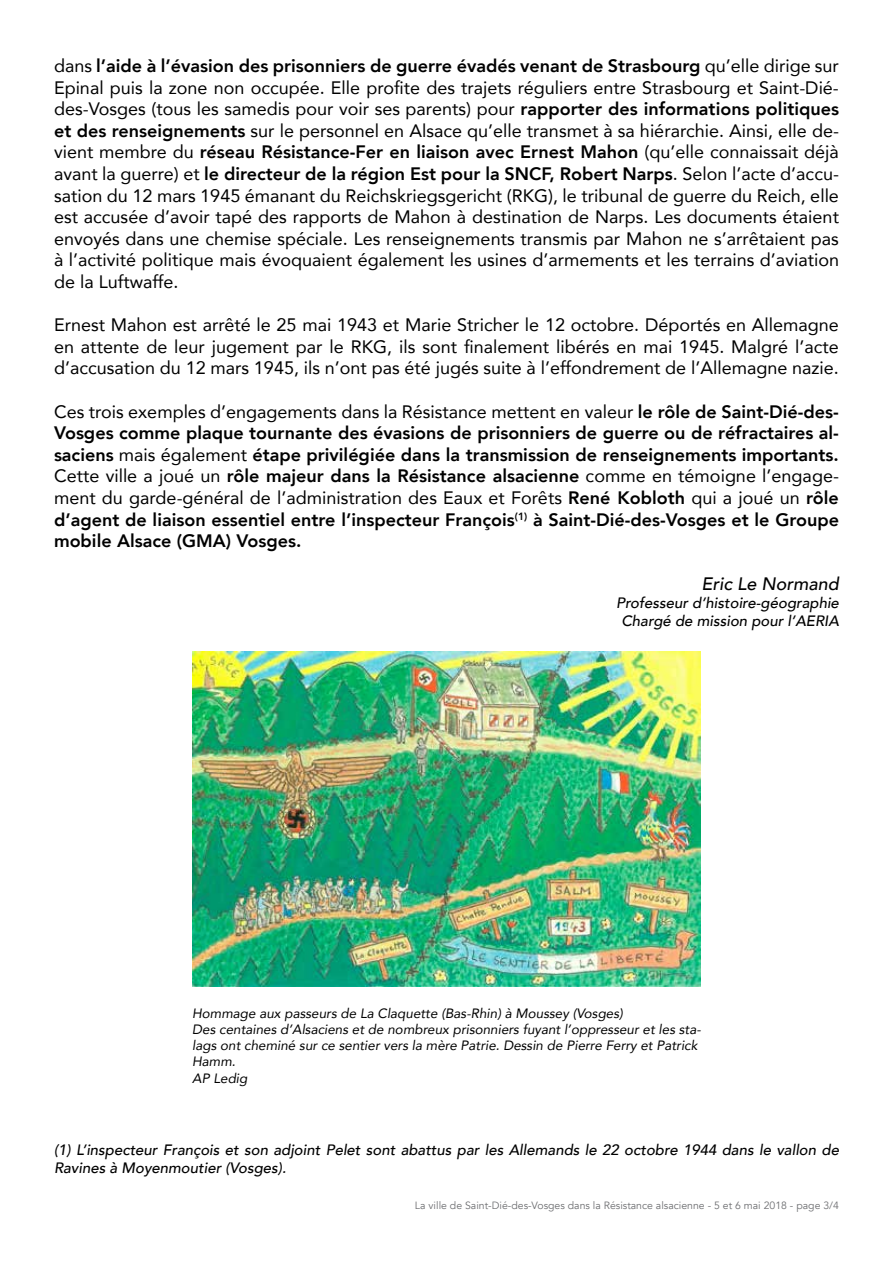
<style>
.page{position:relative;width:893px;height:1263px;background:#fff}
.page>*{position:absolute;margin:0;border:0;box-sizing:border-box;transform-origin:0 0}
.t1{font:18px/21.6px "Avenir";color:#000;text-align:justify}
.t2{font:800 18px/21.6px "Avenir";color:#000;text-align:justify}
.t3{font:italic 500 18px "Avenir";color:#000}
.t4{font:italic 500 15px/18px "Avenir";color:#000;text-align:center}
.t5{font:italic 13.5px/16.2px "Avenir";color:#000}
.t6{font:10.5px "Avenir";color:#6d6e71}
.s1{font-weight:800}
.s2{font-weight:400}
</style>
<div class="page">
<img style="left:192px;top:652px;width:509px;height:335px">
<p class="t1" style="left:54px;top:54px;width:786px">dans <span class="s1">l’aide à l’évasion des prisonniers de guerre évadés venant de Strasbourg</span> qu’elle dirige sur Epinal puis la zone non occupée. Elle profite des trajets réguliers entre Strasbourg et Saint-Dié&shy;des-Vosges (tous les samedis pour voir ses parents) pour <span class="s1">rapporter des informations politiques et des renseignements</span> sur le personnel en Alsace qu’elle transmet à sa hiérarchie. Ainsi, elle de&shy;vient membre du <span class="s1">réseau Résistance-Fer en liaison avec Ernest Mahon</span> (qu’elle connaissait déjà avant la guerre) et <span class="s1">le directeur de la région Est pour la SNCF, Robert Narps</span>. Selon l’acte d’accu&shy;sation du 12 mars 1945 émanant du Reichskriegsgericht (RKG), le tribunal de guerre du Reich, elle est accusée d’avoir tapé des rapports de Mahon à destination de Narps. Les documents étaient envoyés dans une chemise spéciale. Les renseignements transmis par Mahon ne s’arrêtaient pas à l’activité politique mais évoquaient également les usines d’armements et les terrains d’aviation de la Luftwaffe.</p>
<p class="t1" style="left:54px;top:314px;width:786px">Ernest Mahon est arrêté le 25 mai 1943 et Marie Stricher le 12 octobre. Déportés en Allemagne en attente de leur jugement par le RKG, ils sont finalement libérés en mai 1945. Malgré l’acte d’accusation du 12 mars 1945, ils n’ont pas été jugés suite à l’effondrement de l’Allemagne nazie.</p>
<p class="t2" style="left:54px;top:401px;width:786px"><span class="s2">Ces trois exemples d’engagements dans la Résistance mettent en valeur</span> le rôle de Saint-Dié-des-Vosges comme plaque tournante des évasions de prisonniers de guerre ou de réfractaires al&shy;saciens <span class="s2">mais également</span> étape privilégiée dans la transmission de renseignements importants.<br><span class="s2">Cette ville a joué un</span> rôle majeur dans la Résistance alsacienne <span class="s2">comme en témoigne l’engage&shy;ment du garde-général de l’administration des Eaux et Forêts</span> René Kobloth <span class="s2">qui a joué un</span> rôle d’agent de liaison essentiel entre l’inspecteur François<sup>(1)</sup> à Saint-Dié-des-Vosges et le Groupe mobile Alsace (GMA) Vosges.</p>
<p class="t3" style="left:702px;top:573px;width:139px">Eric Le Normand</p>
<p class="t4" style="left:616px;top:594px;width:224px">Professeur d’histoire-géographie<br>Chargé de mission pour l’AERIA</p>
<p class="t5" style="left:192px;top:1005px;width:510px">Hommage aux passeurs de La Claquette (Bas-Rhin) à Moussey (Vosges)<br>Des centaines d’Alsaciens et de nombreux prisonniers fuyant l’oppresseur et les sta&shy;lags ont cheminé sur ce sentier vers la mère Patrie. Dessin de Pierre Ferry et Patrick Hamm.<br>AP Ledig</p>
<p class="t4" style="left:54px;top:1141px;width:786px;text-align:left">(1) L’inspecteur François et son adjoint Pelet sont abattus par les Allemands le 22 octobre 1944 dans le vallon de<br>Ravines à Moyenmoutier (Vosges).</p>
<p class="t6" style="left:415px;top:1199px;width:425px">La ville de Saint-Dié-des-Vosges dans la Résistance alsacienne - 5 et 6 mai 2018 - page 3/4</p>
</div>
